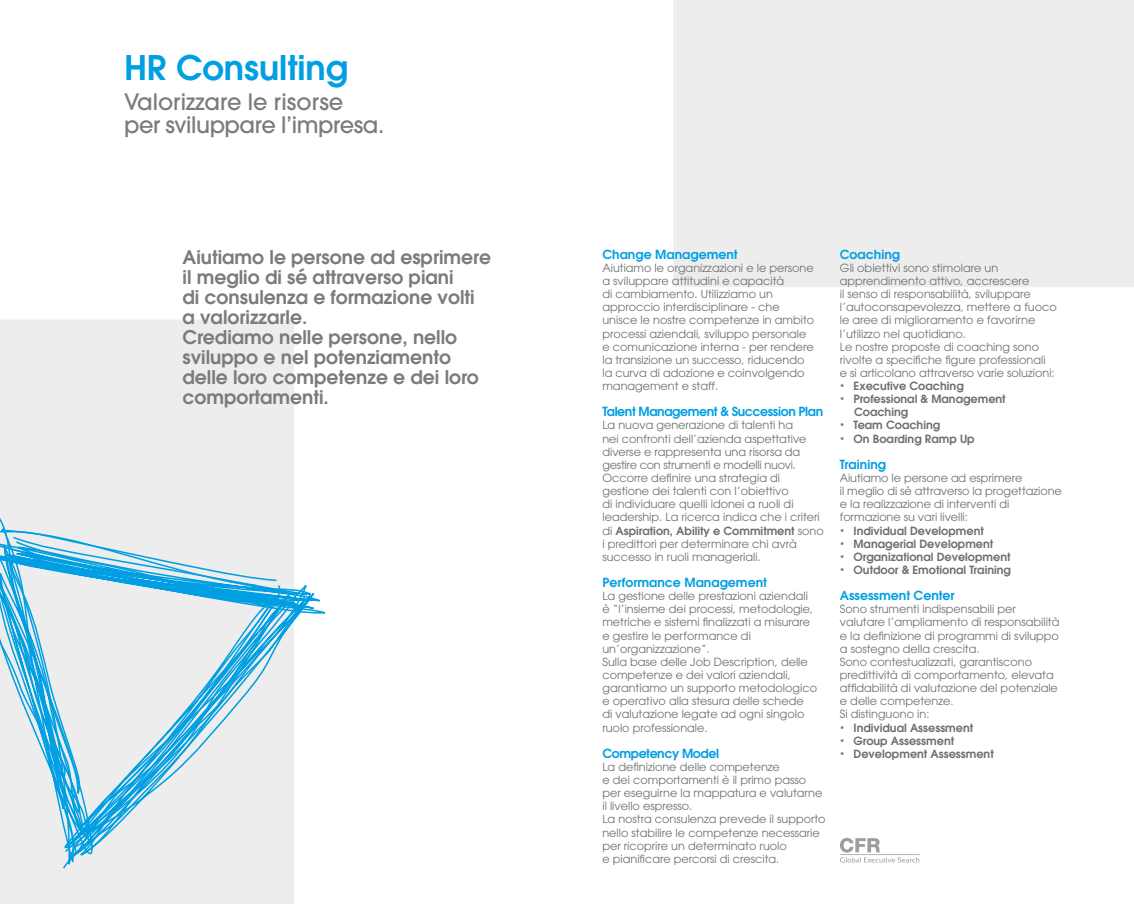
<style>
.page{position:relative;width:1134px;height:904px;background:#fff}
.page>*{position:absolute;margin:0;border:0;box-sizing:border-box;transform-origin:0 0}
.t1{font:600 33.75px "Avant Garde LT";color:#009fe3}
.t2{font:500 22.5px/22.5px "Avant Garde LT";letter-spacing:-.02em;color:#7c7b7b}
.t3{font:600 18.75px/20px "Avant Garde LT";color:#7c7b7b}
.t4{font:600 12.5px "Avant Garde LT";color:#009fe3}
.t5{font:600 12.5px "Avant Garde LT";letter-spacing:-.03em;color:#009fe3}
.t6{font:11.25px/13.1px "Avant Garde LT";color:#706f6f}
.t7{font:600 11.25px "Avant Garde LT";color:#706f6f}
.s1{font-weight:600}
.s2{font-size:17.5px}
.s3{font-weight:600;font-size:17.5px}
</style>
<div class="page">
<div style="left:673px;top:0;width:461px;height:287px;background:#ededed"></div>
<div style="left:0;top:320px;width:294px;height:584px;background:#ededed"></div>
<svg style="left:0;top:513px;width:325px;height:349px;background:#c2e0ed"></svg>
<svg style="left:74px;top:595px;width:231px;height:252px;background:#cce2ec"></svg>
<hr style="left:840px;top:854px;width:80px;height:1px;background:#9d9d9c;border-radius:50%">
<svg style="left:840px;top:837px;width:79px;height:25px"></svg>
<h1 class="t1" style="left:124px;top:46px;width:226px">HR Consulting</h1>
<h2 class="t2" style="left:124px;top:91px;width:262px">Valorizzare le risorse per sviluppare l’impresa.</h2>
<h3 class="t3" style="left:182px;top:246px;width:310px">Aiutiamo le persone ad esprimere il meglio di sé attraverso piani<br>di consulenza e formazione volti a valorizzarle.<br>Crediamo nelle persone, nello sviluppo e nel potenziamento delle loro competenze e dei loro comportamenti.</h3>
<p class="t4" style="left:602px;top:246px;width:137px">Change Management</p>
<p class="t6" style="left:602px;top:261px;width:213px">Aiutiamo le organizzazioni e le persone a sviluppare attitudini e capacità<br>di cambiamento. Utilizziamo un approccio interdisciplinare - che unisce le nostre competenze in ambito processi aziendali, sviluppo personale e comunicazione interna - per rendere la transizione un successo, riducendo la curva di adozione e coinvolgendo management e staff.</p>
<p class="t5" style="left:602px;top:403px;width:222px">Talent Management &amp; Succession Plan</p>
<p class="t6" style="left:602px;top:419px;width:223px">La nuova generazione di talenti ha<br>nei confronti dell’azienda aspettative diverse e rappresenta una risorsa da gestire con strumenti e modelli nuovi.<br>Occorre definire una strategia di gestione dei talenti con l’obiettivo<br>di individuare quelli idonei a ruoli di leadership. La ricerca indica che i criteri di <span class="s1">Aspiration, Ability e Commitment</span> sono i predittori per determinare chi avrà successo in ruoli manageriali.</p>
<p class="t4" style="left:602px;top:574px;width:166px">Performance Management</p>
<p class="t6" style="left:602px;top:589px;width:216px">La gestione delle prestazioni aziendali è “l’insieme dei processi, metodologie, metriche e sistemi finalizzati a misurare e gestire le performance di un’organizzazione”.<br>Sulla base delle Job Description, delle competenze e dei valori aziendali, garantiamo un supporto metodologico e operativo alla stesura delle schede<br>di valutazione legate ad ogni singolo ruolo professionale.</p>
<p class="t5" style="left:602px;top:745px;width:118px">Competency Model</p>
<p class="t6" style="left:602px;top:760px;width:225px">La definizione delle competenze<br>e dei comportamenti è il primo passo per eseguirne la mappatura e valutarne il livello espresso.<br>La nostra consulenza prevede il supporto nello stabilire le competenze necessarie per ricoprire un determinato ruolo<br>e pianificare percorsi di crescita.</p>
<p class="t4" style="left:840px;top:246px;width:62px">Coaching</p>
<p class="t6" style="left:840px;top:261px;width:160px">Gli obiettivi sono stimolare un</p>
<p class="t6" style="left:840px;top:274px;width:191px">apprendimento attivo, accrescere</p>
<p class="t6" style="left:840px;top:287px;width:192px">il senso di responsabilità, sviluppare</p>
<p class="t6" style="left:840px;top:300px;width:218px">l’autoconsapevolezza, mettere a fuoco</p>
<p class="t6" style="left:840px;top:314px;width:197px">le aree di miglioramento e favorirne</p>
<p class="t6" style="left:840px;top:327px;width:128px">l’utilizzo nel quotidiano.</p>
<p class="t6" style="left:840px;top:340px;width:201px">Le nostre proposte di coaching sono</p>
<p class="t6" style="left:840px;top:353px;width:207px">rivolte a specifiche figure professionali</p>
<p class="t6" style="left:840px;top:366px;width:216px">e si articolano attraverso varie soluzioni:</p>
<p class="t7" style="left:840px;top:378px;width:125px"><span class="s2">·</span> Executive Coaching</p>
<p class="t7" style="left:840px;top:392px;width:167px"><span class="s2">·</span> Professional &amp; Management</p>
<p class="t7" style="left:854px;top:405px;width:56px">Coaching</p>
<p class="t7" style="left:840px;top:418px;width:102px"><span class="s2">·</span> Team Coaching</p>
<p class="t7" style="left:840px;top:431px;width:136px"><span class="s2">·</span> On Boarding Ramp Up</p>
<p class="t4" style="left:840px;top:456px;width:48px">Training</p>
<p class="t6" style="left:840px;top:471px;width:223px">Aiutiamo le persone ad esprimere<br>il meglio di sé attraverso la progettazione e la realizzazione di interventi di formazione su vari livelli:<br><span class="s3">·</span> <span class="s1">Individual Development<br></span><span class="s3">·</span> <span class="s1">Managerial Development<br></span><span class="s3">·</span> <span class="s1">Organizational Development<br></span><span class="s3">·</span> <span class="s1">Outdoor &amp; Emotional Training</span></p>
<p class="t4" style="left:840px;top:587px;width:116px">Assessment Center</p>
<p class="t6" style="left:840px;top:602px;width:221px">Sono strumenti indispensabili per valutare l’ampliamento di responsabilità e la definizione di programmi di sviluppo a sostegno della crescita.<br>Sono contestualizzati, garantiscono predittività di comportamento, elevata affidabilità di valutazione del potenziale e delle competenze.<br>Si distinguono in:<br><span class="s3">·</span> <span class="s1">Individual Assessment<br></span><span class="s3">·</span> <span class="s1">Group Assessment<br></span><span class="s3">·</span> <span class="s1">Development Assessment</span></p>
</div>
